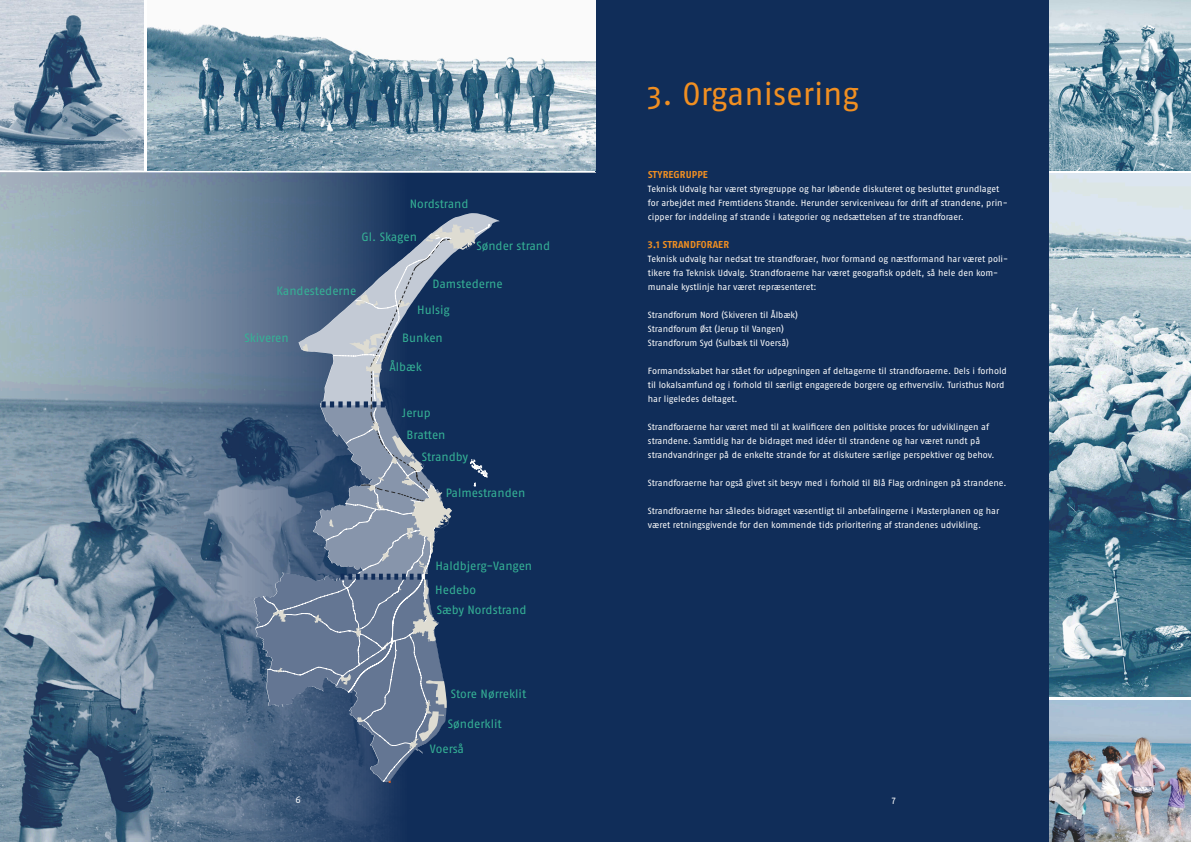
<style>
.page{position:relative;width:1191px;height:842px;background:#fff}
.page>*{position:absolute;margin:0;border:0;box-sizing:border-box;transform-origin:0 0}
.t1{font:32px "Fago Pro";letter-spacing:-.005em;color:#f18f21}
.t2{font:12px "Fago Pro";letter-spacing:-.005em;color:#35b195}
.t3{font:700 10px "Fago Pro";letter-spacing:.01em;color:#f18f21}
.t4{font:9.5px "Fago Pro";color:#fefefe}
.t5{font:9px/14px "Fago Pro";letter-spacing:-.005em;color:#fefefe}
</style>
<div class="page">
<div style="left:595px;top:0;width:454px;height:842px;background:#102d59"></div>
<img style="left:147px;top:24px;width:448px;height:146px">
<svg style="left:0;top:0;width:144px;height:170px;background:#98a9b9"></svg>
<img style="left:1049px;top:173px;width:142px;height:523px">
<img style="left:1049px;top:0;width:142px;height:170px">
<img style="left:1049px;top:700px;width:142px;height:142px">
<svg style="left:0;top:172px;width:596px;height:670px;background:#536c88"></svg>
<svg style="left:255px;top:213px;width:245px;height:570px;background:#4d6383"></svg>
<p class="t2" style="left:410px;top:197px;width:60px">Nordstrand</p>
<p class="t2" style="left:361px;top:230px;width:57px">Gl. Skagen</p>
<p class="t2" style="left:476px;top:238px;width:75px">Sønder strand</p>
<p class="t2" style="left:276px;top:283px;width:81px">Kandestederne</p>
<p class="t2" style="left:244px;top:331px;width:46px">Skiveren</p>
<p class="t2" style="left:432px;top:276px;width:72px">Damstederne</p>
<p class="t2" style="left:417px;top:302px;width:34px">Hulsig</p>
<p class="t2" style="left:402px;top:331px;width:42px">Bunken</p>
<p class="t2" style="left:389px;top:359px;width:34px">Ålbæk</p>
<p class="t2" style="left:402px;top:406px;width:30px">Jerup</p>
<p class="t2" style="left:406px;top:428px;width:40px">Bratten</p>
<p class="t2" style="left:422px;top:449px;width:48px">Strandby</p>
<p class="t2" style="left:446px;top:485px;width:81px">Palmestranden</p>
<p class="t2" style="left:435px;top:558px;width:98px">Haldbjerg-Vangen</p>
<p class="t2" style="left:435px;top:583px;width:42px">Hedebo</p>
<p class="t2" style="left:437px;top:603px;width:91px">Sæby Nordstrand</p>
<p class="t2" style="left:451px;top:686px;width:77px">Store Nørreklit</p>
<p class="t2" style="left:448px;top:716px;width:55px">Sønderklit</p>
<p class="t2" style="left:430px;top:742px;width:36px">Voerså</p>
<p class="t1" style="left:647px;top:75px;width:213px">3. Organisering</p>
<p class="t3" style="left:648px;top:169px;width:61px">STYREGRUPPE</p>
<p class="t5" style="left:648px;top:182px;width:361px">Teknisk Udvalg har været styregruppe og har løbende diskuteret og besluttet grundlaget for arbejdet med Fremtidens Strande. Herunder serviceniveau for drift af strandene, prin&shy;cipper for inddeling af strande i kategorier og nedsættelsen af tre strandforaer.</p>
<p class="t3" style="left:648px;top:239px;width:83px">3.1 STRANDFORAER</p>
<p class="t5" style="left:648px;top:252px;width:362px">Teknisk udvalg har nedsat tre strandforaer, hvor formand og næstformand har været poli&shy;tikere fra Teknisk Udvalg. Strandforaerne har været geografisk opdelt, så hele den kom&shy;munale kystlinje har været repræsenteret:</p>
<p class="t5" style="left:648px;top:308px;width:152px">Strandforum Nord (Skiveren til Ålbæk)</p>
<p class="t5" style="left:648px;top:322px;width:138px">Strandforum Øst (Jerup til Vangen)</p>
<p class="t5" style="left:648px;top:336px;width:143px">Strandforum Syd (Sulbæk til Voerså)</p>
<p class="t5" style="left:648px;top:364px;width:360px">Formandsskabet har stået for udpegningen af deltagerne til strandforaerne. Dels i forhold til lokalsamfund og i forhold til særligt engagerede borgere og erhvervsliv. Turisthus Nord har ligeledes deltaget.</p>
<p class="t5" style="left:648px;top:420px;width:348px">Strandforaerne har været med til at kvalificere den politiske proces for udviklingen af strandene. Samtidig har de bidraget med idéer til strandene og har været rundt på strandvandringer på de enkelte strande for at diskutere særlige perspektiver og behov.</p>
<p class="t5" style="left:648px;top:476px;width:360px">Strandforaerne har også givet sit besyv med i forhold til Blå Flag ordningen på strandene.</p>
<p class="t5" style="left:648px;top:504px;width:353px">Strandforaerne har således bidraget væsentligt til anbefalingerne i Masterplanen og har været retningsgivende for den kommende tids prioritering af strandenes udvikling.</p>
<p class="t4" style="left:295px;top:794px;width:7px">6</p>
<p class="t4" style="left:891px;top:794px;width:5px">7</p>
</div>
